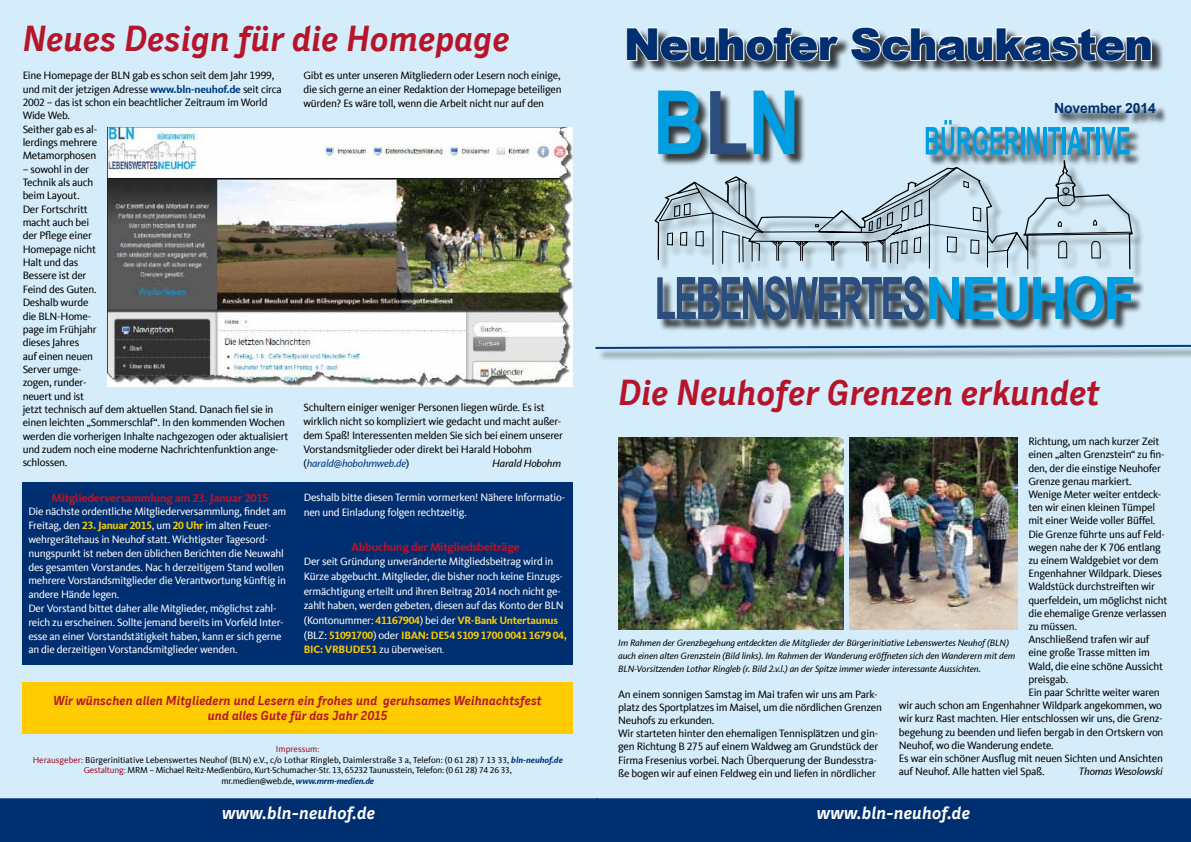
<style>
.page{position:relative;width:1191px;height:842px;background:#fff}
.page>*{position:absolute;margin:0;border:0;box-sizing:border-box;transform-origin:0 0}
.t1{font:900 44px "Arial";letter-spacing:-.02em;color:#002f71}
.t2{font:italic 700 36px "CDU Skopex";letter-spacing:-.01em;color:#b5152b}
.t3{font:italic 700 18px "CDU Skopex";letter-spacing:-.01em;color:#fff}
.t4{font:700 14px "Arial";letter-spacing:-.01em;color:#002f71}
.t5{font:italic 700 13px/15px "CDU Skopex";letter-spacing:-.01em;color:#b5152b;text-align:center}
.t6{font:700 12px "CDU Kievit Tab";letter-spacing:-.02em;color:#b5152b}
.t7{font:11px/13.4px "CDU Kievit Tab";letter-spacing:-.02em;color:#000}
.t8{font:11px/13.8px "CDU Kievit Tab";letter-spacing:-.02em;color:#fff}
.t9{font:italic 11px "CDU Kievit Tab";letter-spacing:-.02em;color:#000}
.t10{font:italic 9.5px/13px "CDU Kievit Tab";letter-spacing:-.01em;color:#000}
.t11{font:9px/10.8px "CDU Kievit Tab";letter-spacing:-.01em;color:#000;text-align:center}
.s1{font-weight:700;color:#003882}
.s2{font-style:italic;color:#003882}
.s3{font-weight:700;color:#fecc00}
.s4{font-size:9px}
.s5{color:#a00d28}
.s6{font-weight:700;font-style:italic;color:#002f71}
</style>
<div class="page">
<div style="left:0;top:0;width:1191px;height:808px;background:#d5edfa"></div>
<div style="left:597px;top:799px;width:593px;height:42px;background:#002f71"></div>
<div style="left:596px;top:798px;width:595px;height:44px;border:1px solid #002f71"></div>
<div style="left:627px;top:29px;width:537px;height:45px;background:#000;opacity:.75"></div>
<svg style="left:626px;top:27px;width:214px;height:36px"></svg>
<svg style="left:849px;top:27px;width:303px;height:36px"></svg>
<div style="left:657px;top:92px;width:488px;height:240px;background:#000;opacity:.75"></div>
<svg style="left:654px;top:103px;width:479px;height:167px"></svg>
<svg style="left:658px;top:160px;width:474px;height:110px"></svg>
<svg style="left:657px;top:276px;width:266px;height:44px;background:#56708e"></svg>
<svg style="left:929px;top:276px;width:204px;height:43px;background:#429bc0"></svg>
<svg style="left:925px;top:120px;width:94px;height:35px"></svg>
<hr style="left:1021px;top:127px;width:3px;height:27px;background:#009ee0">
<svg style="left:1027px;top:127px;width:12px;height:27px"></svg>
<hr style="left:1043px;top:127px;width:3px;height:27px;background:#009ee0">
<svg style="left:1048px;top:127px;width:12px;height:27px"></svg>
<hr style="left:1062px;top:127px;width:3px;height:27px;background:#009ee0">
<svg style="left:1067px;top:127px;width:27px;height:27px"></svg>
<hr style="left:1096px;top:127px;width:3px;height:27px;background:#009ee0">
<svg style="left:1101px;top:127px;width:28px;height:27px"></svg>
<svg style="left:658px;top:91px;width:43px;height:63px;background:#2494c3"></svg>
<svg style="left:710px;top:91px;width:36px;height:63px"></svg>
<svg style="left:753px;top:91px;width:41px;height:63px;background:#36a3d1"></svg>
<div style="left:0;top:799px;width:597px;height:42px;background:#002f71"></div>
<div style="left:0;top:798px;width:598px;height:44px;border:1px solid #002f71"></div>
<svg style="left:1057px;top:105px;width:109px;height:21px"></svg>
<div style="left:597px;top:346px;width:594px;height:15px;background:#000;opacity:.75"></div>
<svg style="left:595px;top:344px;width:596px;height:6px"></svg>
<div style="left:23px;top:482px;width:550px;height:183px;background:#002f71"></div>
<div style="left:23px;top:682px;width:550px;height:52px;background:#fecc00"></div>
<img style="left:618px;top:437px;width:225px;height:193px">
<img style="left:849px;top:437px;width:168px;height:193px">
<img style="left:107px;top:127px;width:466px;height:260px">
<h2 class="t2" style="left:23px;top:17px;width:489px">Neues Design für die Homepage</h2>
<p class="t7" style="left:23px;top:69px;width:261px">Eine Homepage der BLN gab es schon seit dem Jahr 1999, und mit der jetzigen Adresse <span class="s1">www.bln-neuhof.de</span> seit circa<br>2002 – das ist schon ein beachtlicher Zeitraum im World<br>Wide Web.<br>Seither gab es al-<br>lerdings mehrere<br>Metamorphosen</p>
<p class="t7" style="left:23px;top:162px;width:267px">– sowohl in der<br>Technik als auch<br>beim Layout.<br>Der Fortschritt<br>macht auch bei<br>der Pflege einer<br>Homepage nicht<br>Halt und das<br>Bessere ist der<br>Feind des Guten.<br>Deshalb wurde<br>die BLN-Home-<br>page im Frühjahr<br>dieses Jahres<br>auf einen neuen<br>Server umge-<br>zogen, runder-<br>neuert und ist<br>jetzt technisch auf dem aktuellen Stand. Danach fiel sie in einen leichten „Sommerschlaf“. In den kommenden Wochen werden die vorherigen Inhalte nachgezogen oder aktualisiert und zudem noch eine moderne Nachrichtenfunktion ange&shy;schlossen.</p>
<p class="t7" style="left:303px;top:69px;width:260px;line-height:13.8px;text-align:justify">Gibt es unter unseren Mitgliedern oder Lesern noch einige, die sich gerne an einer Redaktion der Homepage beteiligen würden? Es wäre toll, wenn die Arbeit nicht nur auf den</p>
<p class="t7" style="left:303px;top:401px;width:261px;line-height:13.8px">Schultern einiger weniger Personen liegen würde. Es ist wirklich nicht so kompliziert wie gedacht und macht außer&shy;dem Spaß! Interessenten melden Sie sich bei einem unserer Vorstandsmitglieder oder direkt bei Harald Hobohm (<span class="s2">harald@hobohmweb.de</span>)</p>
<p class="t9" style="left:492px;top:456px;width:70px">Harald Hobohm</p>
<p class="t6" style="left:51px;top:491px;width:219px">Mitgliederversammlung am 23. Januar 2015</p>
<p class="t8" style="left:28px;top:505px;width:259px">Die nächste ordentliche Mitgliederversammlung, findet am Freitag, den <span class="s3">23. Januar 2015</span>, um <span class="s3">20 Uhr</span> im alten Feuer&shy;wehrgerätehaus in Neuhof statt. Wichtigster Tagesord&shy;nungspunkt ist neben den üblichen Berichten die Neuwahl des gesamten Vorstandes. Nac h derzeitigem Stand wollen mehrere Vorstandsmitglieder die Verantwortung künftig in andere Hände legen.<br>Der Vorstand bittet daher alle Mitglieder, möglichst zahl&shy;reich zu erscheinen. Sollte jemand bereits im Vorfeld Inter&shy;esse an einer Vorstandstätigkeit haben, kann er sich gerne an die derzeitigen Vorstandsmitglieder wenden.</p>
<p class="t8" style="left:304px;top:490px;width:263px;line-height:14.7px">Deshalb bitte diesen Termin vormerken! Nähere Informatio&shy;nen und Einladung folgen rechtzeitig.</p>
<p class="t6" style="left:351px;top:539px;width:170px">Abbuchung der Mitgliedsbeiträge</p>
<p class="t8" style="left:304px;top:554px;width:265px;line-height:14.7px">Der seit Gründung unveränderte Mitgliedsbeitrag wird in Kürze abgebucht. Mitglieder, die bisher noch keine Einzugs&shy;ermächtigung erteilt und ihren Beitrag 2014 noch nicht ge&shy;zahlt haben, werden gebeten, diesen auf das Konto der BLN (Kontonummer: <span class="s3">41167904</span>) bei der <span class="s3">VR-Bank Untertaunus </span>(BLZ: <span class="s3">51091700</span>) oder <span class="s3">IBAN: DE54 5109 1700 0041 1679 04, BIC: VRBUDE51</span> zu überweisen<span class="s4">.</span></p>
<p class="t5" style="left:54px;top:693px;width:490px">Wir wünschen allen Mitgliedern und Lesern ein frohes und geruhsames Weihnachtsfest und alles Gute für das Jahr 2015</p>
<p class="t11" style="left:33px;top:743px;width:531px"><span class="s5">Impressum:<br>Herausgeber:</span> Bürgerinitiative Lebenswertes Neuhof (BLN) e.V., c/o Lothar Ringleb, Daimlerstraße 3 a, Telefon: (0 61 28) 7 13 33, <span class="s6">bln-neuhof.de </span><span class="s5">Gestaltung:</span> MRM – Michael Reitz-Medienbüro, Kurt-Schumacher-Str. 13, 65232 Taunusstein, Telefon: (0 61 28) 74 26 33,<br>mr.medien@web.de, <span class="s6">www.mrm-medien.de</span></p>
<h3 class="t3" style="left:222px;top:802px;width:155px">www.bln-neuhof.de</h3>
<h1 class="t1" style="left:624px;top:12px;width:531px">Neuhofer Schaukasten</h1>
<p class="t4" style="left:1054px;top:99px;width:103px">November 2014</p>
<h2 class="t2" style="left:618px;top:371px;width:483px">Die Neuhofer Grenzen erkundet</h2>
<p class="t7" style="left:1028px;top:435px;width:132px">Richtung, um nach kurzer Zeit</p>
<p class="t7" style="left:1028px;top:448px;width:138px">einen „alten Grenzstein“ zu fin-</p>
<p class="t7" style="left:1028px;top:461px;width:134px">den, der die einstige Neuhofer</p>
<p class="t7" style="left:1028px;top:474px;width:105px">Grenze genau markiert.</p>
<p class="t7" style="left:1028px;top:488px;width:134px">Wenige Meter weiter entdeck-</p>
<p class="t7" style="left:1028px;top:501px;width:128px">ten wir einen kleinen Tümpel</p>
<p class="t7" style="left:1028px;top:514px;width:128px">mit einer Weide voller Büffel.</p>
<p class="t7" style="left:1028px;top:527px;width:138px">Die Grenze führte uns auf Feld-</p>
<p class="t7" style="left:1028px;top:540px;width:134px">wegen nahe der K 706 entlang</p>
<p class="t7" style="left:1028px;top:554px;width:132px">zu einem Waldgebiet vor dem</p>
<p class="t7" style="left:1028px;top:567px;width:135px">Engenhahner Wildpark. Dieses</p>
<p class="t7" style="left:1028px;top:580px;width:128px">Waldstück durchstreiften wir</p>
<p class="t7" style="left:1028px;top:593px;width:140px">querfeldein, um möglichst nicht</p>
<p class="t7" style="left:1028px;top:606px;width:140px">die ehemalige Grenze verlassen</p>
<p class="t7" style="left:1028px;top:620px;width:50px">zu müssen.</p>
<p class="t7" style="left:1028px;top:633px;width:122px">Anschließend trafen wir auf</p>
<p class="t7" style="left:1028px;top:646px;width:123px">eine große Trasse mitten im</p>
<p class="t7" style="left:1028px;top:659px;width:136px">Wald, die eine schöne Aussicht</p>
<p class="t7" style="left:1028px;top:672px;width:41px">preisgab.</p>
<p class="t7" style="left:1028px;top:686px;width:133px">Ein paar Schritte weiter waren</p>
<p class="t7" style="left:899px;top:699px;width:265px">wir auch schon am Engenhahner Wildpark angekommen, wo</p>
<p class="t7" style="left:899px;top:712px;width:265px">wir kurz Rast machten. Hier entschlossen wir uns, die Grenz-</p>
<p class="t7" style="left:899px;top:725px;width:266px">begehung zu beenden und liefen bergab in den Ortskern von</p>
<p class="t7" style="left:899px;top:738px;width:156px">Neuhof, wo die Wanderung endete.</p>
<p class="t7" style="left:899px;top:752px;width:265px">Es war ein schöner Ausflug mit neuen Sichten und Ansichten</p>
<p class="t7" style="left:899px;top:765px;width:147px">auf Neuhof. Alle hatten viel Spaß.</p>
<p class="t9" style="left:1079px;top:765px;width:85px">Thomas Wesolowski</p>
<p class="t10" style="left:618px;top:636px;width:398px">Im Rahmen der Grenzbegehung entdeckten die Mitglieder der Bürgerinitiative Lebenswertes Neuhof (BLN) auch einen alten Grenzstein (Bild links). Im Rahmen der Wanderung eröffneten sich den Wanderern mit dem<br>BLN-Vorsitzenden Lothar Ringleb (r. Bild 2.v.l.) an der Spitze immer wieder interessante Aussichten.</p>
<p class="t7" style="left:618px;top:687px;width:265px">An einem sonnigen Samstag im Mai trafen wir uns am Park&shy;platz des Sportplatzes im Maisel, um die nördlichen Grenzen Neuhofs zu erkunden.<br>Wir starteten hinter den ehemaligen Tennisplätzen und gin&shy;gen Richtung B 275 auf einem Waldweg am Grundstück der Firma Fresenius vorbei. Nach Überquerung der Bundesstra&shy;ße bogen wir auf einen Feldweg ein und liefen in nördlicher</p>
<h3 class="t3" style="left:817px;top:802px;width:155px">www.bln-neuhof.de</h3>
</div>
